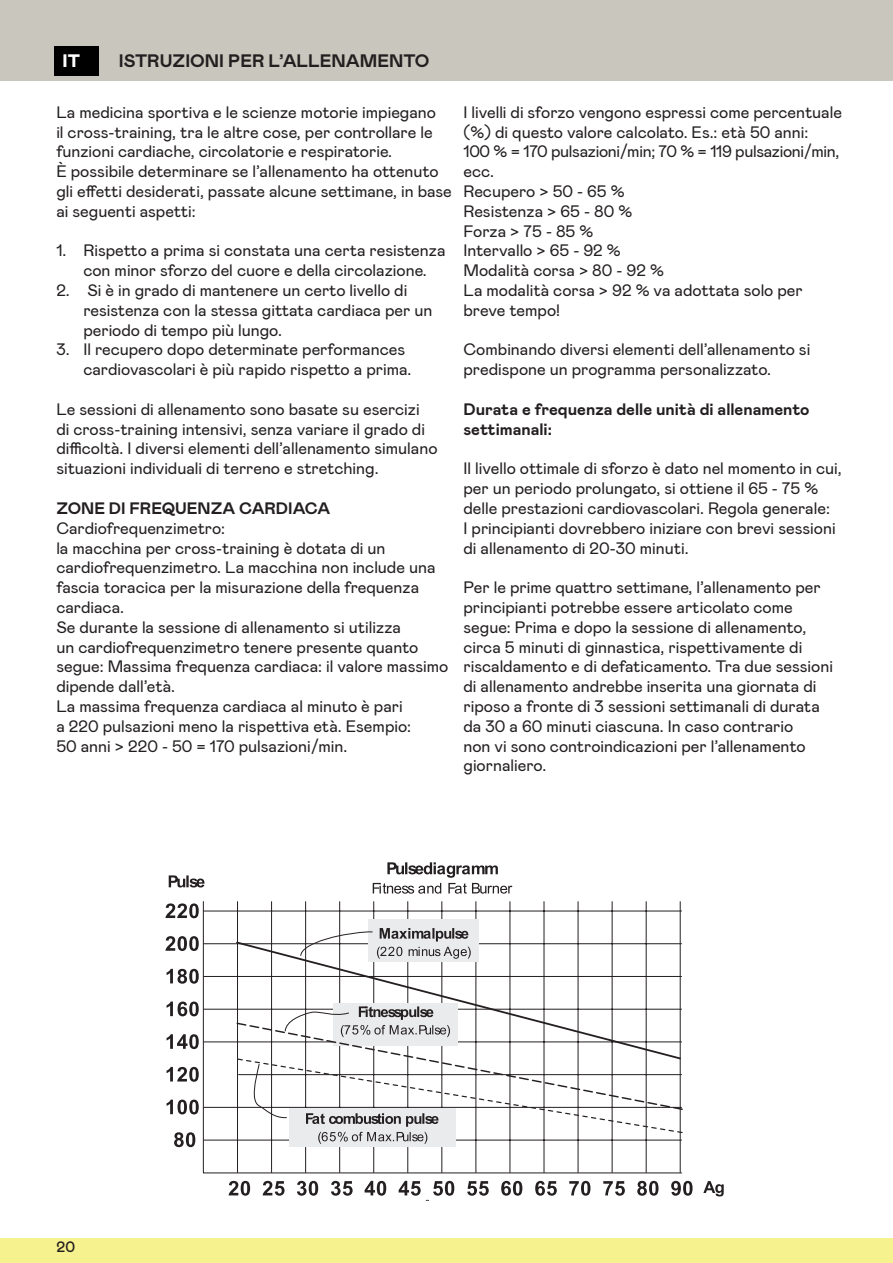
<style>
.page{position:relative;width:893px;height:1263px;background:#fff}
.page>*{position:absolute;margin:0;border:0;box-sizing:border-box;transform-origin:0 0}
.t1{font:700 18px "Mabry";color:#231f20}
.t2{font:900 18px "Mabry";color:#fff}
.t3{font:16.5px/19.8px "Mabry";color:#231f20}
.t4{font:700 16.5px/19.8px "Mabry";color:#231f20}
.t5{font:500 15px "Mabry";color:#231f20}
</style>
<div class="page">
<div style="left:0;top:0;width:893px;height:81px;background:#c9c6bd"></div>
<div style="left:0;top:1238px;width:893px;height:25px;background:#f6f28d"></div>
<svg style="left:373px;top:862px;width:139px;height:32px"></svg>
<hr style="left:203px;top:901px;width:1px;height:271px;background:#241f21">
<hr style="left:203px;top:1173px;width:479px;height:1px;background:#241f21">
<hr style="left:203px;top:1140px;width:478px;height:1px;background:#241f21">
<hr style="left:203px;top:1107px;width:478px;height:1px;background:#241f21">
<hr style="left:203px;top:1042px;width:478px;height:1px;background:#241f21">
<hr style="left:203px;top:1009px;width:478px;height:1px;background:#241f21">
<hr style="left:203px;top:976px;width:478px;height:1px;background:#241f21">
<hr style="left:203px;top:943px;width:478px;height:1px;background:#241f21">
<hr style="left:203px;top:911px;width:478px;height:1px;background:#241f21">
<hr style="left:237px;top:902px;width:1px;height:270px;background:#241f21">
<hr style="left:271px;top:902px;width:1px;height:270px;background:#241f21">
<hr style="left:305px;top:902px;width:1px;height:270px;background:#241f21">
<hr style="left:339px;top:902px;width:1px;height:270px;background:#241f21">
<hr style="left:373px;top:902px;width:1px;height:270px;background:#241f21">
<hr style="left:407px;top:902px;width:1px;height:270px;background:#241f21">
<hr style="left:442px;top:902px;width:1px;height:270px;background:#241f21">
<hr style="left:476px;top:902px;width:1px;height:270px;background:#241f21">
<hr style="left:510px;top:902px;width:1px;height:270px;background:#241f21">
<hr style="left:544px;top:902px;width:1px;height:270px;background:#241f21">
<hr style="left:578px;top:902px;width:1px;height:270px;background:#241f21">
<hr style="left:612px;top:902px;width:1px;height:270px;background:#241f21">
<hr style="left:646px;top:902px;width:1px;height:270px;background:#241f21">
<svg style="left:165px;top:903px;width:34px;height:15px"></svg>
<svg style="left:165px;top:936px;width:34px;height:15px"></svg>
<svg style="left:167px;top:969px;width:32px;height:15px"></svg>
<svg style="left:167px;top:1001px;width:32px;height:15px"></svg>
<svg style="left:167px;top:1034px;width:32px;height:15px"></svg>
<svg style="left:167px;top:1067px;width:32px;height:15px"></svg>
<svg style="left:167px;top:1099px;width:32px;height:15px"></svg>
<svg style="left:174px;top:1132px;width:21px;height:15px"></svg>
<svg style="left:169px;top:875px;width:36px;height:12px"></svg>
<svg style="left:703px;top:1181px;width:21px;height:15px"></svg>
<svg style="left:229px;top:1181px;width:21px;height:15px"></svg>
<svg style="left:263px;top:1181px;width:22px;height:15px"></svg>
<svg style="left:297px;top:1181px;width:21px;height:15px"></svg>
<svg style="left:331px;top:1181px;width:22px;height:15px"></svg>
<svg style="left:365px;top:1181px;width:21px;height:15px"></svg>
<svg style="left:399px;top:1181px;width:55px;height:20px"></svg>
<svg style="left:467px;top:1181px;width:22px;height:15px"></svg>
<svg style="left:501px;top:1181px;width:21px;height:15px"></svg>
<svg style="left:535px;top:1181px;width:22px;height:15px"></svg>
<svg style="left:569px;top:1181px;width:21px;height:15px"></svg>
<svg style="left:603px;top:1181px;width:22px;height:15px"></svg>
<svg style="left:637px;top:1181px;width:21px;height:15px"></svg>
<div style="left:368px;top:919px;width:111px;height:43px;background:#eaebec"></div>
<div style="left:289px;top:1108px;width:166px;height:38px;background:#eaebec"></div>
<hr style="left:680px;top:902px;width:1px;height:270px;background:#241f21">
<svg style="left:671px;top:1181px;width:22px;height:15px"></svg>
<svg style="left:235px;top:928px;width:448px;height:216px"></svg>
<div style="left:54px;top:47px;width:45px;height:29px;background:#000"></div>
<p class="t1" style="left:119px;top:47px;width:312px">ISTRUZIONI PER L’ALLENAMENTO</p>
<p class="t3" style="left:56px;top:101px;width:397px">La medicina sportiva e le scienze motorie impiegano<br>il cross-training, tra le altre cose, per controllare le funzioni cardiache, circolatorie e respiratorie.<br>È possibile determinare se l’allenamento ha ottenuto gli effetti desiderati, passate alcune settimane, in base ai seguenti aspetti:</p>
<p class="t3" style="left:56px;top:240px;width:391px;text-align:center">1. Rispetto a prima si constata una certa resistenza con minor sforzo del cuore e della circolazione.</p>
<p class="t3" style="left:83px;top:280px;width:351px;text-indent:-27px">2. Si è in grado di mantenere un certo livello di resistenza con la stessa gittata cardiaca per un periodo di tempo più lungo.</p>
<p class="t3" style="left:83px;top:339px;width:330px;text-indent:-27px">3. Il recupero dopo determinate performances cardiovascolari è più rapido rispetto a prima.</p>
<p class="t3" style="left:56px;top:398px;width:383px">Le sessioni di allenamento sono basate su esercizi<br>di cross-training intensivi, senza variare il grado di difficoltà. I diversi elementi dell’allenamento simulano situazioni individuali di terreno e stretching.</p>
<p class="t4" style="left:56px;top:498px;width:275px">ZONE DI FREQUENZA CARDIACA</p>
<p class="t3" style="left:56px;top:517px;width:394px">Cardiofrequenzimetro:<br>la macchina per cross-training è dotata di un cardiofrequenzimetro. La macchina non include una fascia toracica per la misurazione della frequenza cardiaca.<br>Se durante la sessione di allenamento si utilizza<br>un cardiofrequenzimetro tenere presente quanto segue: Massima frequenza cardiaca: il valore massimo dipende dall’età.<br>La massima frequenza cardiaca al minuto è pari<br>a 220 pulsazioni meno la rispettiva età. Esempio:<br>50 anni &gt; 220 - 50 = 170 pulsazioni/min.</p>
<p class="t2" style="left:63px;top:48px;width:19px">IT</p>
<p class="t3" style="left:463px;top:101px;width:380px">I livelli di sforzo vengono espressi come percentuale (%) di questo valore calcolato. Es.: età 50 anni:<br>100 % = 170 pulsazioni/min; 70 % = 119 pulsazioni/min, ecc.<br>Recupero &gt; 50 - 65 %<br>Resistenza &gt; 65 - 80 %<br>Forza &gt; 75 - 85 %<br>Intervallo &gt; 65 - 92 %<br>Modalità corsa &gt; 80 - 92 %<br>La modalità corsa &gt; 92 % va adottata solo per breve tempo!</p>
<p class="t3" style="left:463px;top:339px;width:348px">Combinando diversi elementi dell’allenamento si predispone un programma personalizzato.</p>
<p class="t4" style="left:463px;top:399px;width:348px">Durata e frequenza delle unità di allenamento settimanali:</p>
<p class="t3" style="left:463px;top:458px;width:380px">Il livello ottimale di sforzo è dato nel momento in cui, per un periodo prolungato, si ottiene il 65 - 75 % delle prestazioni cardiovascolari. Regola generale:<br>I principianti dovrebbero iniziare con brevi sessioni di allenamento di 20-30 minuti.</p>
<p class="t3" style="left:463px;top:577px;width:371px">Per le prime quattro settimane, l’allenamento per principianti potrebbe essere articolato come segue: Prima e dopo la sessione di allenamento, circa 5 minuti di ginnastica, rispettivamente di riscaldamento e di defaticamento. Tra due sessioni di allenamento andrebbe inserita una giornata di riposo a fronte di 3 sessioni settimanali di durata da 30 a 60 minuti ciascuna. In caso contrario<br>non vi sono controindicazioni per l’allenamento giornaliero.</p>
<p class="t5" style="left:57px;top:1236px;width:20px">20</p>
</div>
